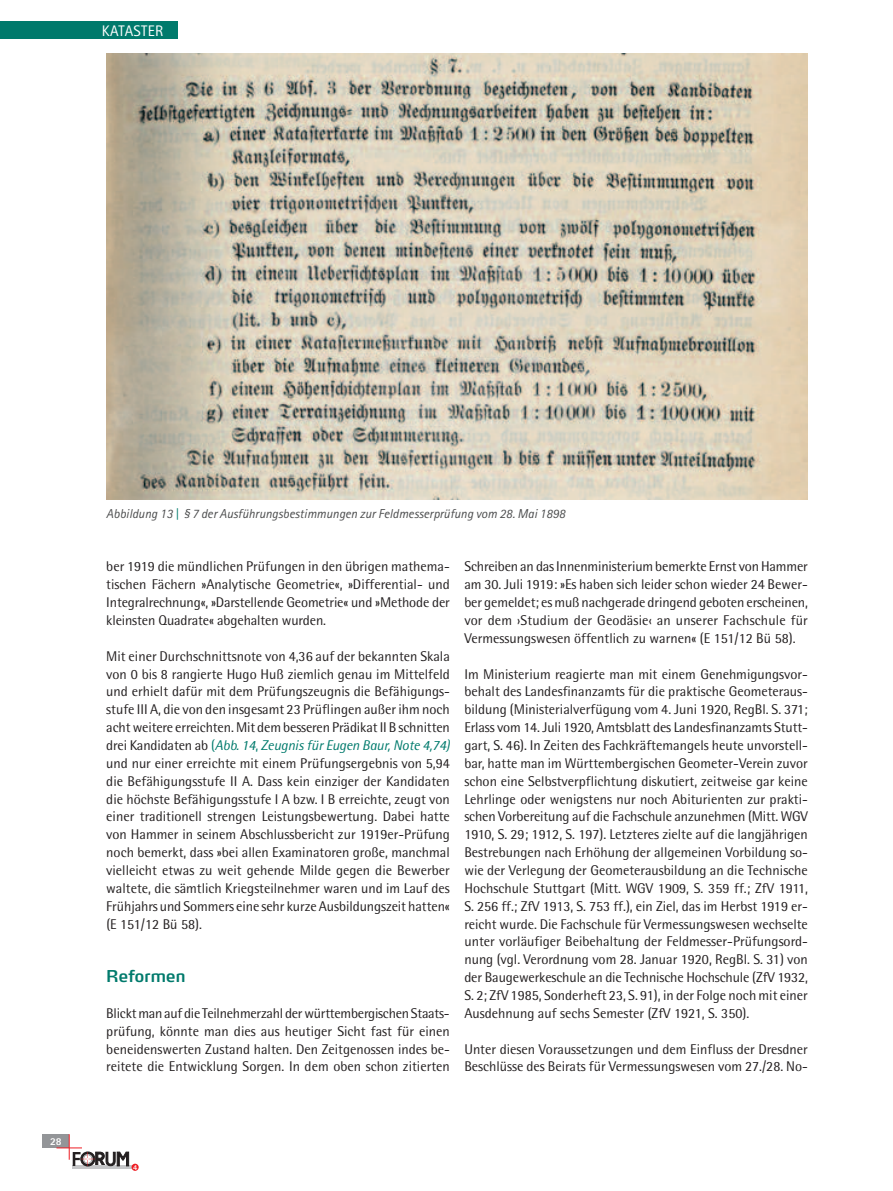
<style>
.page{position:relative;width:893px;height:1191px;background:#fff}
.page>*{position:absolute;margin:0;border:0;box-sizing:border-box;transform-origin:0 0}
.t1{font:600 16.2px "Max";letter-spacing:.01em;color:#007a6c}
.t2{font:15.3px "Rotis Sans Serif";letter-spacing:.02em;color:#fff}
.t3{font:14.1px/17.9px "Rotis Semi Sans";color:#231f20;text-align:justify}
.t4{font:italic 12.9px "Rotis Sans Serif";color:#4b4c4d}
.t5{font:800 10.5px "Rotis Sans Serif";color:#fff}
.t6{font:800 7.5px "Rotis Sans Serif";color:#fff}
.s1{color:#007a6c}
.s2{font-style:italic;color:#007a6c}
</style>
<div class="page">
<div style="left:43px;top:1134px;width:26px;height:14px;background:#939598"></div>
<hr style="left:73px;top:1166px;width:60px;height:3px;background:#c5c6c8">
<div style="left:132px;top:1163px;width:7px;height:7px;background:#ee1d23;border-radius:50%"></div>
<svg style="left:56px;top:1134px;width:73px;height:32px"></svg>
<div style="left:0;top:21px;width:178px;height:18px;background:#007a6c"></div>
<img style="left:106px;top:54px;width:702px;height:446px">
<p class="t2" style="left:102px;top:25px;width:63px">KATASTER</p>
<p class="t5" style="left:50px;top:1137px;width:13px">28</p>
<p class="t4" style="left:106px;top:509px;width:461px">Abbildung 13 <span class="s1">|</span> § 7 der Ausführungsbestimmungen zur Feldmesserprüfung vom 28. Mai 1898</p>
<p class="t3" style="left:106px;top:559px;width:345px">ber 1919 die mündlichen Prüfungen in den übrigen mathema&shy;tischen Fächern »Analytische Geometrie«, »Differential- und Integralrechnung«, »Darstellende Geometrie« und »Methode der kleinsten Quadrate« abgehalten wurden.</p>
<p class="t3" style="left:106px;top:648px;width:345px">Mit einer Durchschnittsnote von 4,36 auf der bekannten Skala von 0 bis 8 rangierte Hugo Huß ziemlich genau im Mittelfeld und erhielt dafür mit dem Prüfungszeugnis die Befähigungs&shy;stufe III A, die von den insgesamt 23 Prüflingen außer ihm noch acht weitere erreichten. Mit dem besseren Prädikat II B schnitten drei Kandidaten ab <span class="s1">(</span><span class="s2">Abb. 14</span><span class="s1">,</span> <span class="s2">Zeugnis für Eugen Baur, Note 4,74) </span>und nur einer erreichte mit einem Prüfungsergebnis von 5,94 die Befähigungsstufe II A. Dass kein einziger der Kandidaten die höchste Befähigungsstufe I A bzw. I B erreichte, zeugt von einer traditionell strengen Leistungsbewertung. Dabei hatte von Hammer in seinem Abschlussbericht zur 1919er-Prüfung noch bemerkt, dass »bei allen Examinatoren große, manchmal vielleicht etwas zu weit gehende Milde gegen die Bewerber waltete, die sämtlich Kriegsteilnehmer waren und im Lauf des Frühjahrs und Sommers eine sehr kurze Ausbildungszeit hatten« (E 151/12 Bü 58).</p>
<p class="t1" style="left:106px;top:970px;width:81px">Reformen</p>
<p class="t3" style="left:106px;top:1005px;width:345px">Blicktmanaufdie TeilnehmerzahlderwürttembergischenStaats&shy;prüfung, könnte man dies aus heutiger Sicht fast für einen beneidenswerten Zustand halten. Den Zeitgenossen indes be&shy;reitete die Entwicklung Sorgen. In dem oben schon zitierten</p>
<p class="t3" style="left:464px;top:559px;width:345px">Schreiben an dasInnenministeriumbemerkte Ernst vonHammer am 30. Juli 1919: »Es haben sich leider schon wieder 24 Bewer&shy;ber gemeldet; es muß nachgerade dringend geboten erscheinen, vor dem ›Studium der Geodäsie‹ an unserer Fachschule für Vermessungswesen öffentlich zu warnen« (E 151/12 Bü 58).</p>
<p class="t3" style="left:464px;top:666px;width:345px">Im Ministerium reagierte man mit einem Genehmigungsvor&shy;behalt des Landesfinanzamts für die praktische Geometeraus&shy;bildung (Ministerialverfügung vom 4. Juni 1920, RegBl. S. 371; Erlass vom 14. Juli 1920, Amtsblatt des Landesfinanzamts Stutt&shy;gart, S. 46). In Zeiten des Fachkräftemangels heute unvorstell&shy;bar, hatte man im Württembergischen Geometer-Verein zuvor schon eine Selbstverpflichtung diskutiert, zeitweise gar keine Lehrlinge oder wenigstens nur noch Abiturienten zur prakti&shy;schen Vorbereitung auf die Fachschule anzunehmen (Mitt. WGV 1910, S. 29; 1912, S. 197). Letzteres zielte auf die langjährigen Bestrebungen nach Erhöhung der allgemeinen Vorbildung so&shy;wie der Verlegung der Geometerausbildung an die Technische Hochschule Stuttgart (Mitt. WGV 1909, S. 359 ff.; ZfV 1911, S. 256 ff.; ZfV 1913, S. 753 ff.), ein Ziel, das im Herbst 1919 er&shy;reicht wurde. Die Fachschule für Vermessungswesen wechselte unter vorläufiger Beibehaltung der Feldmesser-Prüfungsord&shy;nung (vgl. Verordnung vom 28. Januar 1920, RegBl. S. 31) von der Baugewerkeschule an die Technische Hochschule (ZfV 1932, S. 2; ZfV 1985, Sonderheft 23, S. 91), in der Folge noch mit einer Ausdehnung auf sechs Semester (ZfV 1921, S. 350).</p>
<p class="t3" style="left:464px;top:1041px;width:345px">Unter diesen Voraussetzungen und dem Einfluss der Dresdner<br>Beschlüsse des Beirats für Vermessungswesen vom 27./28. No-</p>
<p class="t6" style="left:133px;top:1164px;width:6px">4</p>
</div>
